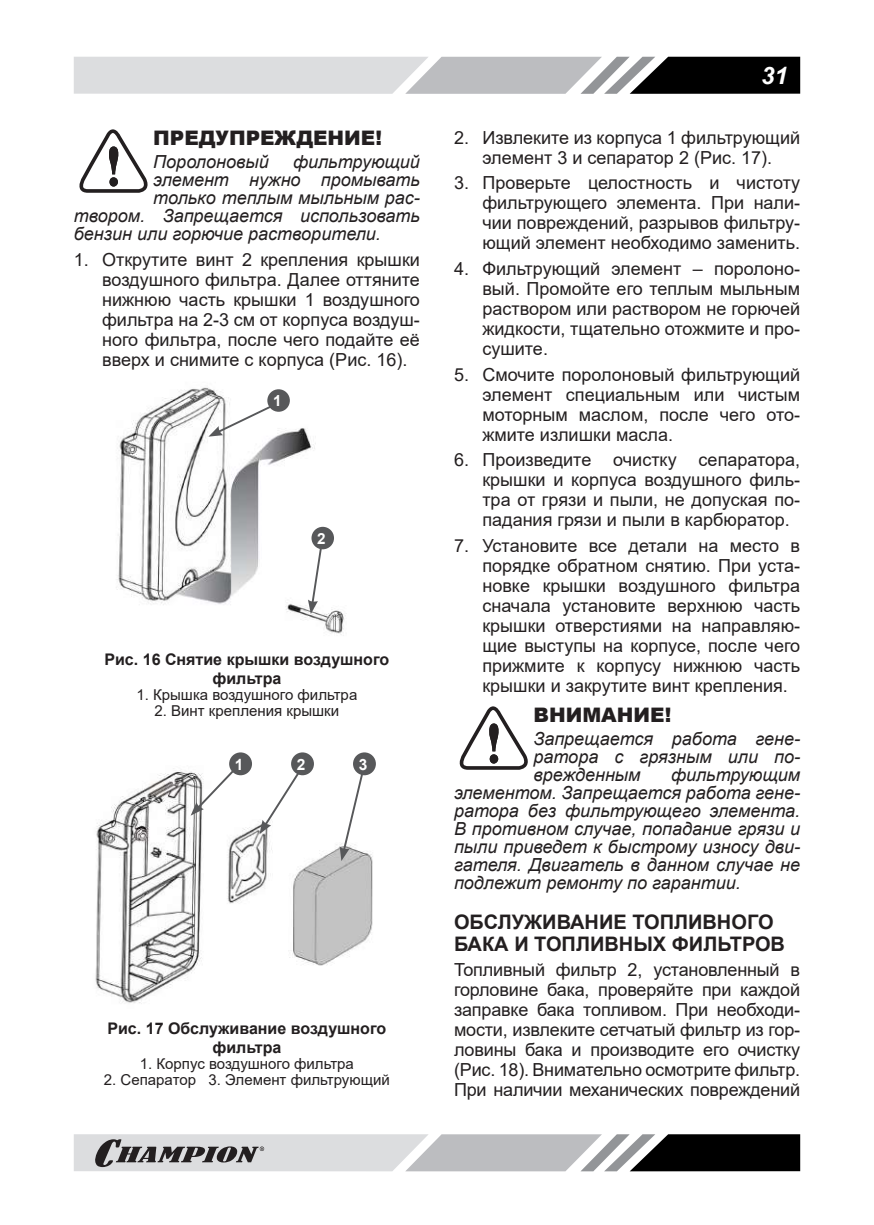
<style>
.page{position:relative;width:874px;height:1225px;background:#fff}
.page>*{position:absolute;margin:0;border:0;box-sizing:border-box;transform-origin:0 0}
.t1{font:italic 700 24px "Arial";color:#fff}
.t2{font:700 20px/22px "Arial";color:#231f20}
.t3{font:900 20px "Arial";color:#231f20}
.t4{font:18px/20px "Arial";color:#231f20;text-align:justify}
.t5{font:italic 18px/18px "Arial";color:#231f20;text-align:justify}
.t6{font:700 16px/19.2px "Arial";color:#231f20;text-align:center}
.t7{font:700 15.6px "Arial";color:#fff}
.t8{font:700 15.2px "Arial";color:#fff}
.t9{font:15px "Arial";color:#231f20}
</style>
<div class="page">
<svg style="left:74px;top:57px;width:725px;height:37px"></svg>
<svg style="left:74px;top:1134px;width:725px;height:37px"></svg>
<svg style="left:79px;top:129px;width:69px;height:64px"></svg>
<img style="left:116px;top:387px;width:230px;height:249px">
<svg style="left:208px;top:399px;width:76px;height:38px"></svg>
<svg style="left:308px;top:537px;width:16px;height:77px"></svg>
<div style="left:311px;top:527px;width:23px;height:22px;background:#57585a;border-radius:50%"></div>
<div style="left:267px;top:389px;width:23px;height:23px;background:#57585a;border-radius:50%"></div>
<img style="left:95px;top:757px;width:281px;height:247px">
<svg style="left:190px;top:758px;width:55px;height:57px"></svg>
<svg style="left:259px;top:763px;width:46px;height:71px"></svg>
<svg style="left:339px;top:761px;width:28px;height:100px"></svg>
<div style="left:291px;top:752px;width:23px;height:23px;background:#57585a;border-radius:50%"></div>
<div style="left:229px;top:752px;width:23px;height:23px;background:#57585a;border-radius:50%"></div>
<div style="left:353px;top:752px;width:23px;height:23px;background:#57585a;border-radius:50%"></div>
<svg style="left:459px;top:706px;width:69px;height:64px"></svg>
<p class="t3" style="left:153px;top:123px;width:230px">ПРЕДУПРЕЖДЕНИЕ!</p>
<p class="t5" style="left:153px;top:153px;width:117px">Поролоновый</p>
<p class="t5" style="left:293px;top:153px;width:128px">фильтрующий</p>
<p class="t5" style="left:153px;top:171px;width:268px">элемент нужно промывать</p>
<p class="t5" style="left:153px;top:189px;width:268px">только теплым мыльным рас-</p>
<p class="t5" style="left:74px;top:207px;width:347px">твором. Запрещается использовать</p>
<p class="t5" style="left:74px;top:225px;width:308px">бензин или горючие растворители.</p>
<p class="t4" style="left:102px;top:250px;width:319px;text-indent:-28px">1. Открутите винт 2 крепления крышки воздушного фильтра. Далее оттяните нижнюю часть крышки 1 воздушного фильтра на 2-3 см от корпуса воздуш&shy;ного фильтра, после чего подайте её вверх и снимите с корпуса (Рис. 16).</p>
<p class="t8" style="left:273px;top:390px;width:10px">1</p>
<p class="t8" style="left:317px;top:528px;width:10px">2</p>
<p class="t6" style="left:104px;top:649px;width:286px">Рис. 16 Снятие крышки воздушного фильтра</p>
<p class="t9" style="left:136px;top:684px;width:222px">1. Крышка воздушного фильтра</p>
<p class="t9" style="left:154px;top:700px;width:186px">2. Винт крепления крышки</p>
<p class="t7" style="left:235px;top:753px;width:10px">1</p>
<p class="t7" style="left:296px;top:753px;width:10px">2</p>
<p class="t7" style="left:358px;top:753px;width:10px">3</p>
<p class="t6" style="left:107px;top:1018px;width:280px">Рис. 17 Обслуживание воздушного фильтра</p>
<p class="t9" style="left:140px;top:1053px;width:215px">1. Корпус воздушного фильтра</p>
<p class="t9" style="left:104px;top:1069px;width:287px">2. Сепаратор 3. Элемент фильтрующий</p>
<h1 class="t1" style="left:760px;top:59px;width:28px">31</h1>
<p class="t4" style="left:454px;top:127px;width:347px;text-align:center">2. Извлеките из корпуса 1 фильтрующий элемент 3 и сепаратор 2 (Рис. 17).</p>
<p class="t4" style="left:482px;top:173px;width:319px;text-indent:-28px">3. Проверьте целостность и чистоту фильтрующего элемента. При нали&shy;чии повреждений, разрывов фильтру&shy;ющий элемент необходимо заменить.</p>
<p class="t4" style="left:482px;top:258px;width:319px;text-indent:-28px">4. Фильтрующий элемент – поролоно&shy;вый. Промойте его теплым мыльным раствором или раствором не горючей жидкости, тщательно отожмите и про&shy;сушите.</p>
<p class="t4" style="left:482px;top:364px;width:319px;text-indent:-28px">5. Смочите поролоновый фильтрующий элемент специальным или чистым моторным маслом, после чего ото&shy;жмите излишки масла.</p>
<p class="t4" style="left:482px;top:450px;width:319px;text-indent:-28px">6. Произведите очистку сепаратора, крышки и корпуса воздушного филь&shy;тра от грязи и пыли, не допуская по&shy;падания грязи и пыли в карбюратор.</p>
<p class="t4" style="left:482px;top:535px;width:319px;text-indent:-28px">7. Установите все детали на место в порядке обратном снятию. При уста&shy;новке крышки воздушного фильтра сначала установите верхнюю часть крышки отверстиями на направляю&shy;щие выступы на корпусе, после чего прижмите к корпусу нижнюю часть крышки и закрутите винт крепления.</p>
<p class="t3" style="left:533px;top:700px;width:139px">ВНИМАНИЕ!</p>
<p class="t5" style="left:533px;top:730px;width:268px">Запрещается работа гене&shy;ратора с грязным или по&shy;врежденным</p>
<p class="t5" style="left:454px;top:766px;width:347px;text-indent:217px">фильтрующим элементом. Запрещается работа гене&shy;ратора без фильтрующего элемента.<br>В противном случае, попадание грязи и пыли приведет к быстрому износу дви&shy;гателя. Двигатель в данном случае не подлежит ремонту по гарантии.</p>
<p class="t2" style="left:454px;top:910px;width:332px">ОБСЛУЖИВАНИЕ ТОПЛИВНОГО<br>БАКА И ТОПЛИВНЫХ ФИЛЬТРОВ</p>
<p class="t4" style="left:454px;top:959px;width:347px">Топливный фильтр 2, установленный в горловине бака, проверяйте при каждой заправке бака топливом. При необходи&shy;мости, извлеките сетчатый фильтр из гор&shy;ловины бака и производите его очистку (Рис. 18). Внимательно осмотрите фильтр.<br>При наличии механических повреждений</p>
</div>
